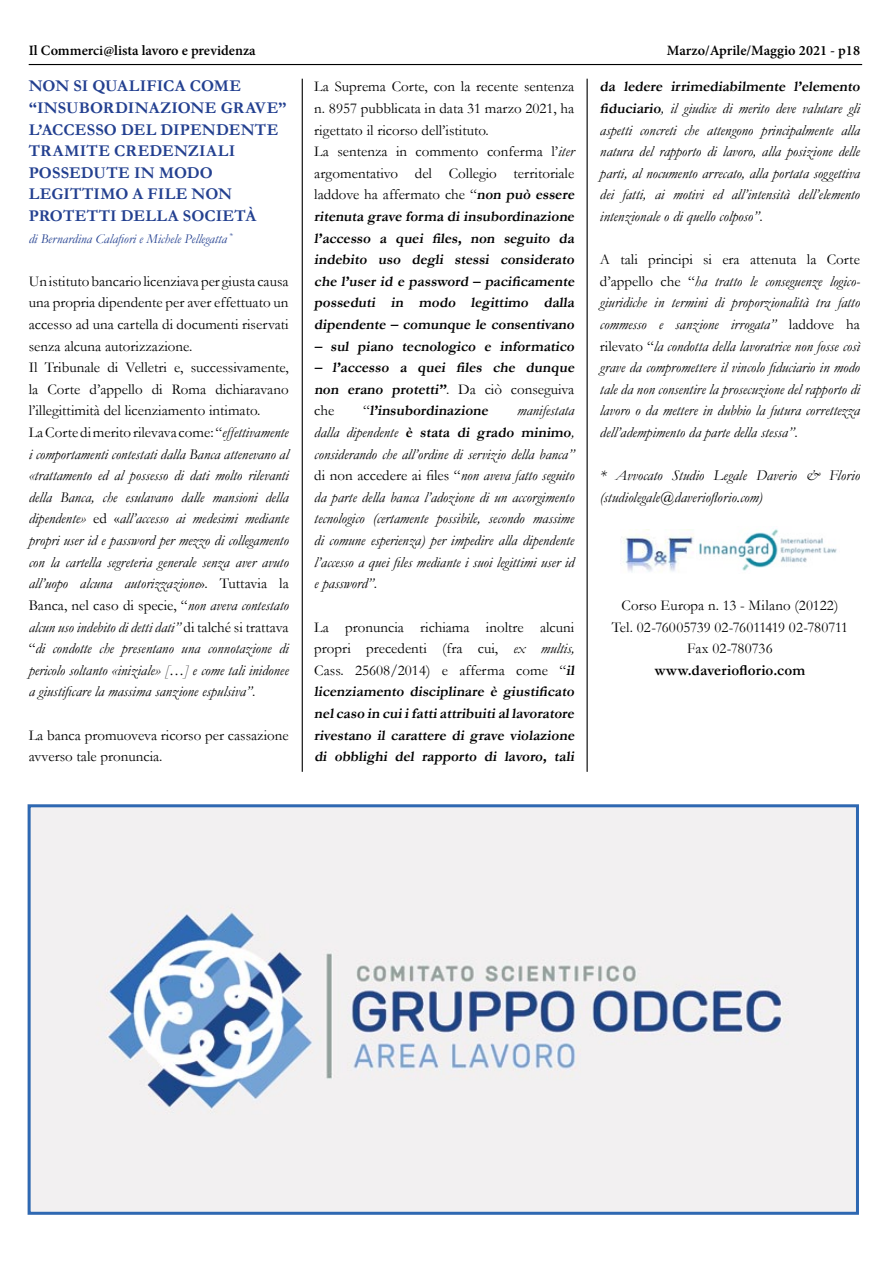
<style>
.page{position:relative;width:893px;height:1263px;background:#fff}
.page>*{position:absolute;margin:0;border:0;box-sizing:border-box;transform-origin:0 0}
.t1{font:700 16.5px "Garamond";letter-spacing:.02em;color:#234090}
.t2{font:700 15.3px "Garamond";color:#000}
.t3{font:italic 15px/21.6px "Garamond";color:#000}
.t4{font:700 15px/21.6px "Garamond";color:#000}
.t5{font:15px/21.6px "Garamond";color:#000}
.t6{font:600 14.25px "Minion Pro";color:#000}
.t7{font:italic 13.5px "Garamond";color:#234090}
.s1{font-style:normal}
.s2{font-weight:700;font-style:normal}
.s3{font-weight:400}
.s4{font-weight:400;font-style:italic}
</style>
<div class="page">
<hr style="left:29px;top:64px;width:833px;height:1px;background:#000">
<img style="left:32px;top:808px;width:823px;height:403px">
<hr style="left:587px;top:79px;width:1px;height:693px;background:#000">
<hr style="left:302px;top:79px;width:1px;height:693px;background:#000">
<img style="left:623px;top:530px;width:71px;height:43px">
<img style="left:699px;top:529px;width:138px;height:42px">
<div style="left:28px;top:804px;width:831px;height:411px;border:3px solid #2e68b2"></div>
<p class="t6" style="left:29px;top:40px;width:229px">Il Commerci@lista lavoro e previdenza</p>
<p class="t6" style="left:667px;top:40px;width:195px">Marzo/Aprile/Maggio 2021 - p18</p>
<p class="t1" style="left:29px;top:75px;width:76px">Non siqualifica</p>
<p class="t1" style="left:190px;top:75px;width:49px">come</p>
<p class="t1" style="left:29px;top:97px;width:21px">“insubordinazione</p>
<p class="t1" style="left:221px;top:97px;width:13px">gra</p>
<p class="t1" style="left:255px;top:97px;width:33px">ve”</p>
<p class="t1" style="left:29px;top:118px;width:25px">l’accesso</p>
<p class="t1" style="left:121px;top:118px;width:13px">del</p>
<p class="t1" style="left:160px;top:118px;width:13px">dipendente</p>
<p class="t1" style="left:29px;top:140px;width:13px">tra</p>
<p class="t1" style="left:64px;top:140px;width:27px">mite</p>
<p class="t1" style="left:114px;top:140px;width:12px">credenziali</p>
<p class="t1" style="left:29px;top:161px;width:13px">possedute</p>
<p class="t1" style="left:134px;top:161px;width:54px">in modo</p>
<p class="t1" style="left:29px;top:183px;width:12px">legitti</p>
<p class="t1" style="left:100px;top:183px;width:58px">moafile</p>
<p class="t1" style="left:192px;top:183px;width:15px">non</p>
<p class="t1" style="left:29px;top:205px;width:12px">protetti</p>
<p class="t1" style="left:121px;top:205px;width:13px">della</p>
<p class="t1" style="left:183px;top:205px;width:21px">Societ</p>
<p class="t1" style="left:245px;top:205px;width:12px">à</p>
<p class="t7" style="left:29px;top:229px;width:205px">di Bernardina Calafiori e Michele Pellegatta <sup>*</sup></p>
<p class="t3" style="left:29px;top:270px;width:262px"><span class="s1">Un istituto bancario licenziava per giusta causa una propria dipendente per aver effettuato un accesso ad una cartella di documenti riservati senza alcuna autorizzazione.<br>Il Tribunale di Velletri e, successivamente, la Corte d’appello di Roma dichiaravano l’illegittimità del licenziamento intimato.<br>La Corte di merito rilevava come: “</span>effettivamente i comportamenti contestati dalla Banca attenevano al «trattamento ed al possesso di dati molto rilevanti della Banca, che esulavano dalle mansioni della dipendente» <span class="s1">ed «</span>all’accesso ai medesimi mediante propri user id e password per mezzo di collegamento con la cartella segreteria generale senza aver avuto all’uopo alcuna autorizzazione<span class="s1">». Tuttavia la Banca, nel caso di specie, “</span>non aveva contestato alcun uso indebito di detti dati” <span class="s1">di talché si trattava “</span>di condotte che presentano una connotazione di pericolo soltanto «iniziale» […] e come tali inidonee a giustificare la massima sanzione espulsiva”<span class="s1">.</span></p>
<p class="t5" style="left:29px;top:724px;width:262px">La banca promuoveva ricorso per cassazione avverso tale pronuncia.</p>
<p class="t3" style="left:600px;top:76px;width:264px"><span class="s2">da ledere irrimediabilmente l’elemento fiduciario</span>, il giudice di merito deve valutare gli aspetti concreti che attengono principalmente alla natura del rapporto di lavoro, alla posizione delle parti, al nocumento arrecato, alla portata soggettiva dei fatti, ai motivi ed all’intensità dell’elemento intenzionale o di quello colposo”<span class="s1">.</span></p>
<p class="t3" style="left:600px;top:248px;width:262px;text-align:justify"><span class="s1">A tali principi si era attenuta la Corte d’appello che “</span>ha tratto le conseguenze logico&shy;giuridiche in termini di proporzionalità tra fatto commesso e sanzione irrogata” <span class="s1">laddove ha rilevato “</span>la condotta della lavoratrice non fosse così grave da compromettere il vincolo fiduciario in modo tale da non consentire la prosecuzione del rapporto di lavoro o da mettere in dubbio la futura correttezza dell’adempimento da parte della stessa”<span class="s1">.</span></p>
<p class="t3" style="left:600px;top:464px;width:262px">* Avvocato Studio Legale Daverio &amp; Florio (studiolegale@daverioflorio.com)</p>
<p class="t4" style="left:314px;top:76px;width:264px"><span class="s3">La Suprema Corte, con la recente sentenza n. 8957 pubblicata in data 31 marzo 2021, ha rigettato il ricorso dell’istituto.<br>La sentenza in commento conferma l’</span><span class="s4">iter </span><span class="s3">argomentativo del Collegio territoriale laddove ha affermato che “</span>non può essere ritenuta grave forma di insubordinazione l’accesso a quei files, non seguito da indebito uso degli stessi considerato che l’user id e password – pacificamente posseduti in modo legittimo dalla dipendente – comunque le consentivano</p>
<p class="t4" style="left:314px;top:335px;width:264px">– sul piano tecnologico e informatico</p>
<p class="t4" style="left:314px;top:357px;width:264px">– l’accesso a quei files che dunque non erano protetti”<span class="s3">. D a ci ò c o n s eguiva che</span></p>
<p class="t4" style="left:363px;top:400px;width:129px"><span class="s3">“</span> l’insubordinazione</p>
<p class="t3" style="left:314px;top:400px;width:262px;text-align:justify;text-indent:203px">manifestata da lla dip e n de n te <span class="s2">è stata di grado minimo</span>, considerando che all’ordine di servizio della banca” <span class="s1">di non accedere ai files “</span>non aveva fatto seguito da parte della banca l’adozione di un accorgimento tecnologico (certamente possibile, secondo massime di comune esperienza) per impedire alla dipendente l’accesso a quei files mediante i suoi legittimi user id e password”<span class="s1">.</span></p>
<p class="t4" style="left:314px;top:616px;width:264px"><span class="s3">La pronuncia richiama inoltre alcuni propri precedenti (fra cui,</span> <span class="s4">ex multis, </span><span class="s3">Cass. 25608/2014) e afferma come “</span>il licenziamento disciplinare è giustificato nelcaso in cuiifattiattribuitiallavoratore rivestano il carattere di grave violazione di obblighi del rapporto di lavoro, tali</p>
<p class="t5" style="left:612px;top:594px;width:238px;text-align:center">Corso Europa n. 13 - Milano (20122)<br>Tel. 02-76005739 02-76011419 02-780711<br>Fax 02-780736</p>
<p class="t2" style="left:655px;top:659px;width:152px">www.daverioflorio.com</p>
</div>
